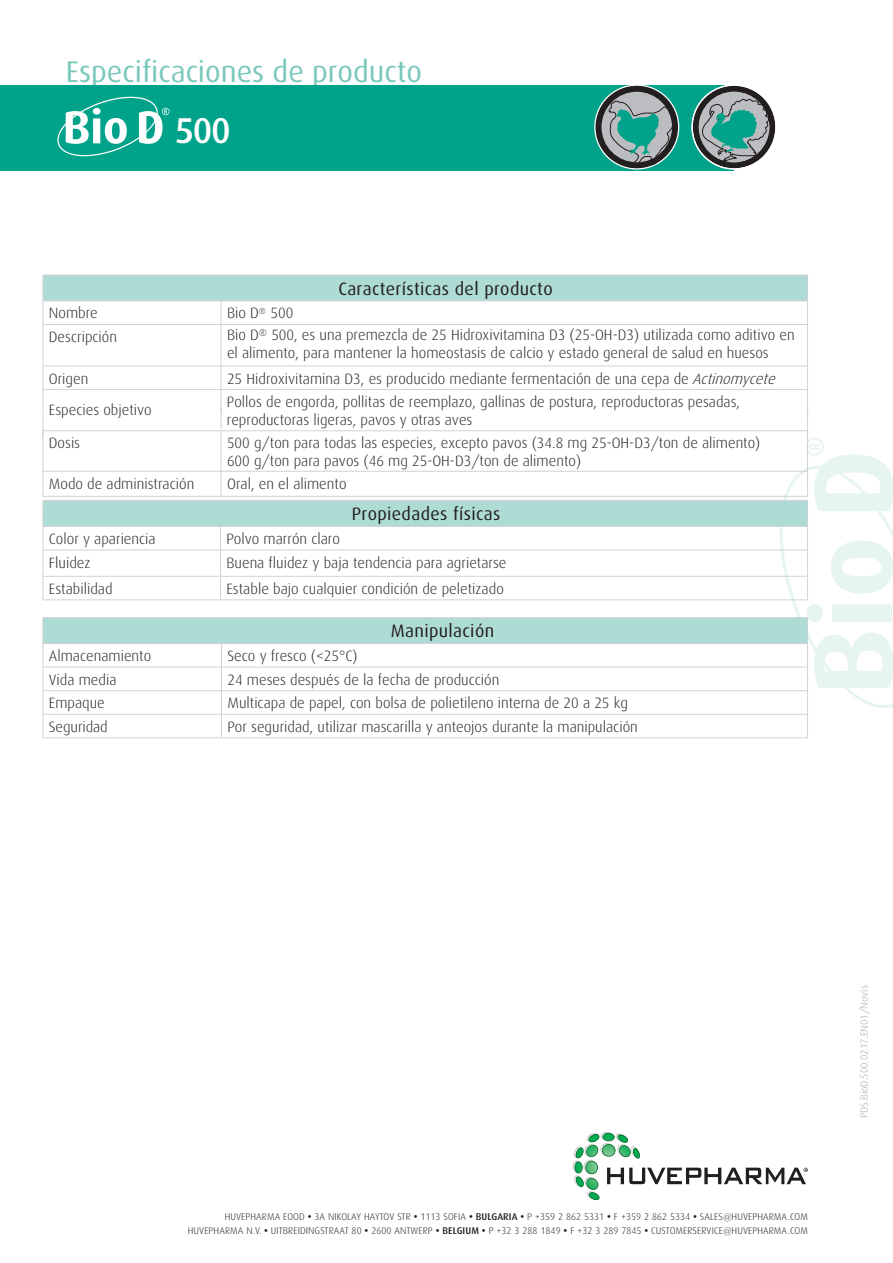
<style>
.page{position:relative;width:893px;height:1263px;background:#fff}
.page>*{position:absolute;margin:0;border:0;box-sizing:border-box;transform-origin:0 0}
.t1{font:500 36px "Dax";color:#fff}
.t2{font:29.85px "Dax";color:#79c8bc}
.t3{font:18px "Dax";letter-spacing:.02em;color:#231f20}
.t4{font:300 15px/18px "Dax";color:#231f20}
.t5{font:300 10.5px "Dax";color:#a8a9ad}
.t6{font:300 9.75px/13.5px "Dax";letter-spacing:.01em;color:#231f20}
.s1{font-style:italic}
.s2{font-weight:700}
.s3{font-weight:500}
</style>
<div class="page">
<div style="left:0;top:85px;width:733px;height:85px;background:#00a38a"></div>
<svg style="left:595px;top:85px;width:84px;height:84px"></svg>
<div style="left:601px;top:92px;width:71px;height:70px;background:#bcbdc0;border-radius:50%"></div>
<svg style="left:608px;top:100px;width:68px;height:68px"></svg>
<div style="left:43px;top:275px;width:765px;height:26px;background:#aedcd4"></div>
<svg style="left:221px;top:301px;width:1px;height:23px"></svg>
<hr style="left:221px;top:325px;width:1px;height:41px;background:#d1d2d4">
<hr style="left:221px;top:431px;width:1px;height:41px;background:#d1d2d4">
<svg style="left:221px;top:472px;width:1px;height:24px"></svg>
<hr style="left:43px;top:275px;width:178px;height:1px;background:#d1d2d4">
<hr style="left:221px;top:275px;width:587px;height:1px;background:#d1d2d4">
<hr style="left:43px;top:300px;width:178px;height:1px;background:#d1d2d4">
<svg style="left:43px;top:275px;width:1px;height:49px"></svg>
<hr style="left:221px;top:300px;width:587px;height:1px;background:#d1d2d4">
<svg style="left:807px;top:276px;width:1px;height:48px"></svg>
<hr style="left:43px;top:324px;width:178px;height:1px;background:#d1d2d4">
<hr style="left:43px;top:325px;width:1px;height:41px;background:#d1d2d4">
<hr style="left:221px;top:324px;width:587px;height:1px;background:#d1d2d4">
<hr style="left:807px;top:325px;width:1px;height:41px;background:#d1d2d4">
<hr style="left:43px;top:366px;width:178px;height:1px;background:#d1d2d4">
<hr style="left:221px;top:366px;width:587px;height:1px;background:#d1d2d4">
<hr style="left:43px;top:389px;width:178px;height:1px;background:#d1d2d4">
<hr style="left:221px;top:389px;width:587px;height:1px;background:#d1d2d4">
<hr style="left:43px;top:430px;width:178px;height:1px;background:#d1d2d4">
<hr style="left:43px;top:431px;width:1px;height:41px;background:#d1d2d4">
<hr style="left:221px;top:430px;width:587px;height:1px;background:#d1d2d4">
<hr style="left:43px;top:496px;width:178px;height:1px;background:#d1d2d4">
<hr style="left:221px;top:496px;width:587px;height:1px;background:#d1d2d4">
<div style="left:43px;top:501px;width:765px;height:25px;background:#aedcd4"></div>
<hr style="left:43px;top:526px;width:177px;height:1px;background:#d1d2d4">
<hr style="left:220px;top:526px;width:588px;height:1px;background:#d1d2d4">
<hr style="left:43px;top:550px;width:177px;height:1px;background:#d1d2d4">
<hr style="left:220px;top:550px;width:588px;height:1px;background:#d1d2d4">
<hr style="left:43px;top:576px;width:177px;height:1px;background:#d1d2d4">
<hr style="left:220px;top:576px;width:588px;height:1px;background:#d1d2d4">
<svg style="left:220px;top:527px;width:1px;height:72px"></svg>
<hr style="left:43px;top:599px;width:177px;height:1px;background:#d1d2d4">
<hr style="left:220px;top:599px;width:588px;height:1px;background:#d1d2d4">
<hr style="left:43px;top:500px;width:177px;height:1px;background:#d1d2d4">
<svg style="left:43px;top:472px;width:1px;height:127px"></svg>
<hr style="left:220px;top:500px;width:588px;height:1px;background:#d1d2d4">
<svg style="left:692px;top:85px;width:84px;height:84px"></svg>
<div style="left:699px;top:92px;width:70px;height:70px;background:#bcbdc0;border-radius:50%"></div>
<svg style="left:699px;top:97px;width:71px;height:69px"></svg>
<div style="left:43px;top:618px;width:765px;height:25px;background:#aedcd4"></div>
<hr style="left:43px;top:617px;width:178px;height:1px;background:#d1d2d4">
<hr style="left:221px;top:617px;width:587px;height:1px;background:#d1d2d4">
<hr style="left:43px;top:643px;width:178px;height:1px;background:#d1d2d4">
<hr style="left:221px;top:643px;width:587px;height:1px;background:#d1d2d4">
<hr style="left:43px;top:667px;width:178px;height:1px;background:#d1d2d4">
<hr style="left:221px;top:667px;width:587px;height:1px;background:#d1d2d4">
<hr style="left:43px;top:690px;width:178px;height:1px;background:#d1d2d4">
<hr style="left:221px;top:690px;width:587px;height:1px;background:#d1d2d4">
<hr style="left:43px;top:714px;width:178px;height:1px;background:#d1d2d4">
<svg style="left:43px;top:618px;width:1px;height:119px"></svg>
<hr style="left:221px;top:714px;width:587px;height:1px;background:#d1d2d4">
<svg style="left:221px;top:644px;width:1px;height:93px"></svg>
<hr style="left:43px;top:737px;width:178px;height:1px;background:#d1d2d4">
<hr style="left:221px;top:737px;width:587px;height:1px;background:#d1d2d4">
<svg style="left:573px;top:1132px;width:235px;height:68px"></svg>
<svg style="left:57px;top:97px;width:112px;height:59px"></svg>
<svg style="left:43px;top:366px;width:1px;height:71px"></svg>
<svg style="left:780px;top:366px;width:113px;height:371px"></svg>
<svg style="left:221px;top:366px;width:1px;height:63px"></svg>
<hr style="left:43px;top:471px;width:178px;height:1px;background:#d1d2d4">
<hr style="left:221px;top:471px;width:587px;height:1px;background:#d1d2d4">
<h2 class="t2" style="left:66px;top:55px;width:358px">Especificaciones de producto</h2>
<h1 class="t1" style="left:175px;top:111px;width:58px">500</h1>
<p class="t3" style="left:338px;top:279px;width:216px">Características del producto</p>
<p class="t4" style="left:49px;top:304px;width:50px">Nombre</p>
<p class="t4" style="left:227px;top:304px;width:68px">Bio D<sup>®</sup> 500</p>
<p class="t4" style="left:49px;top:328px;width:70px">Descripción</p>
<p class="t4" style="left:227px;top:326px;width:569px">Bio D<sup>®</sup> 500, es una premezcla de 25 Hidroxivitamina D3 (25-OH-D3) utilizada como aditivo en el alimento, para mantener la homeostasis de calcio y estado general de salud en huesos</p>
<p class="t4" style="left:49px;top:370px;width:41px">Origen</p>
<p class="t4" style="left:227px;top:370px;width:553px">25 Hidroxivitamina D3, es producido mediante fermentación de una cepa de <span class="s1">Actinomycete</span></p>
<p class="t4" style="left:49px;top:401px;width:104px">Especies objetivo</p>
<p class="t4" style="left:227px;top:393px;width:515px">Pollos de engorda, pollitas de reemplazo, gallinas de postura, reproductoras pesadas, reproductoras ligeras, pavos y otras aves</p>
<p class="t4" style="left:49px;top:434px;width:33px">Dosis</p>
<p class="t4" style="left:227px;top:434px;width:535px">500 g/ton para todas las especies, excepto pavos (34.8 mg 25-OH-D3/ton de alimento)<br>600 g/ton para pavos (46 mg 25-OH-D3/ton de alimento)</p>
<p class="t4" style="left:49px;top:475px;width:147px">Modo de administración</p>
<p class="t4" style="left:227px;top:475px;width:121px">Oral, en el alimento</p>
<p class="t3" style="left:352px;top:504px;width:150px">Propiedades físicas</p>
<p class="t4" style="left:49px;top:530px;width:108px">Color y apariencia</p>
<p class="t4" style="left:226px;top:530px;width:115px">Polvo marrón claro</p>
<p class="t4" style="left:49px;top:554px;width:43px">Fluidez</p>
<p class="t4" style="left:226px;top:554px;width:281px">Buena fluidez y baja tendencia para agrietarse</p>
<p class="t4" style="left:49px;top:580px;width:65px">Estabilidad</p>
<p class="t4" style="left:226px;top:580px;width:279px">Estable bajo cualquier condición de peletizado</p>
<p class="t3" style="left:391px;top:621px;width:105px">Manipulación</p>
<p class="t4" style="left:49px;top:647px;width:104px">Almacenamiento</p>
<p class="t4" style="left:227px;top:647px;width:132px">Seco y fresco (&lt;25°C)</p>
<p class="t4" style="left:49px;top:671px;width:69px">Vida media</p>
<p class="t4" style="left:227px;top:671px;width:273px">24 meses después de la fecha de producción</p>
<p class="t4" style="left:49px;top:694px;width:57px">Empaque</p>
<p class="t4" style="left:227px;top:694px;width:402px">Multicapa de papel, con bolsa de polietileno interna de 20 a 25 kg</p>
<p class="t4" style="left:49px;top:718px;width:60px">Seguridad</p>
<p class="t4" style="left:227px;top:718px;width:412px">Por seguridad, utilizar mascarilla y anteojos durante la manipulación</p>
<p class="t6" style="left:188px;top:1210px;width:609px;text-indent:37px">Huvepharma EOOD <span class="s2">•</span> 3A Nikolay Haytov Str <span class="s2">•</span> 1113 Sofia <span class="s2">•</span> <span class="s3">BULGARIA</span> <span class="s2">•</span> P +359 2 862 5331 <span class="s2">•</span> F +359 2 862 5334 <span class="s2">•</span> sales@h uvepharma.com<br>Huvepharma N.V. <span class="s2">•</span> U itbre</p>
<p class="t6" style="left:298px;top:1223px;width:127px">idingstraat 80 <span class="s2">•</span> 2600 Antwerp</p>
<p class="t6" style="left:436px;top:1223px;width:232px"><span class="s2">•</span> <span class="s3">BELGIUM</span> <span class="s2">•</span> P +32 3 288 1849 <span class="s2">•</span> F +32 3 289 7845 <span class="s2">•</span> customerser</p>
<p class="t6" style="left:707px;top:1223px;width:91px">vice@h uvepharma.com</p>
<p class="t5" style="left:858px;top:1118px;width:135px;rotate:-90deg">PDS.BioD.500.0217.EN01/Novis</p>
</div>
